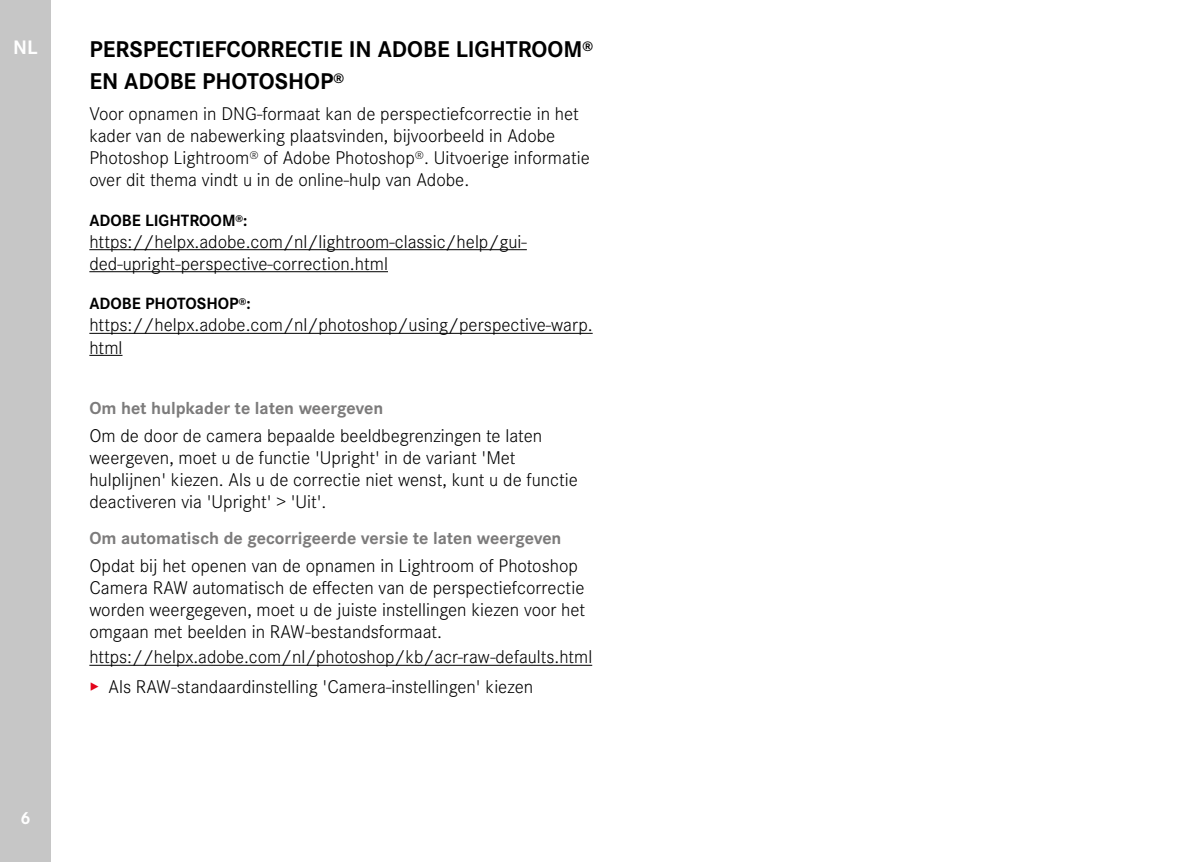
<style>
.page{position:relative;width:1200px;height:862px;background:#fff}
.page>*{position:absolute;margin:0;border:0;box-sizing:border-box;transform-origin:0 0}
.Heading____Heading_0{font:700 23.62px/31.5px "Corporate S";color:#000}
.t1{font:700 20.25px "Corporate S";color:#fff}
.Text____Body_Text{font:300 19.12px/22.1px "Corporate S";color:#000}
.Text____Um_zu_zum_XX{font:700 18px "Corporate S";color:#7c7b7b}
.t2{font:700 18px "Corporate S";color:#fff}
.Heading____Heading_0-2{font:700 16.88px "Corporate S";color:#000}
.s1{color:#e3051b}
</style>
<div class="page">
<div style="left:0;top:0;width:51px;height:861px;background:#c6c6c6"></div>
<hr style="left:89px;top:249px;width:437px;height:1px;background:#000">
<hr style="left:89px;top:271px;width:299px;height:1px;background:#000">
<hr style="left:89px;top:333px;width:503px;height:1px;background:#000">
<hr style="left:89px;top:354px;width:33px;height:1px;background:#000">
<hr style="left:89px;top:664px;width:503px;height:1px;background:#000">
<p class="t1" style="left:13px;top:32px;width:26px">NL</p>
<p class="t2" style="left:20px;top:802px;width:12px">6</p>
<p class="Heading____Heading_0" style="left:89px;top:31px;width:505px">PERSPECTIEFCORRECTIE IN ADOBE LIGHTROOM<sup>®<br></sup>EN ADOBE PHOTOSHOP<sup>®</sup></p>
<p class="Text____Body_Text" style="left:89px;top:102px;width:502px">Voor opnamen in DNG-formaat kan de perspectiefcorrectie in het kader van de nabewerking plaatsvinden, bijvoorbeeld in Adobe Photoshop Lightroom<sup>®</sup> of Adobe Photoshop<sup>®</sup>. Uitvoerige informatie over dit thema vindt u in de online-hulp van Adobe.</p>
<p class="Heading____Heading_0-2" style="left:89px;top:207px;width:159px">ADOBE LIGHTROOM<sup>®</sup>:</p>
<p class="Text____Body_Text" style="left:89px;top:229px;width:439px">https://helpx.adobe.com/nl/lightroom-classic/help/gui&shy;ded-upright-perspective-correction.html</p>
<p class="Heading____Heading_0-2" style="left:89px;top:290px;width:163px">ADOBE PHOTOSHOP<sup>®</sup>:</p>
<p class="Text____Body_Text" style="left:89px;top:313px;width:504px">https://helpx.adobe.com/nl/photoshop/using/perspective-warp. html</p>
<p class="Text____Um_zu_zum_XX" style="left:89px;top:393px;width:295px">Om het hulpkader te laten weergeven</p>
<p class="Text____Body_Text" style="left:89px;top:423px;width:490px">Om de door de camera bepaalde beeldbegrenzingen te laten weergeven, moet u de functie 'Upright' in de variant 'Met hulplijnen' kiezen. Als u de correctie niet wenst, kunt u de functie deactiveren via 'Upright' &gt; 'Uit'.</p>
<p class="Text____Um_zu_zum_XX" style="left:89px;top:523px;width:473px">Om automatisch de gecorrigeerde versie te laten weergeven</p>
<p class="Text____Body_Text" style="left:89px;top:553px;width:497px">Opdat bij het openen van de opnamen in Lightroom of Photoshop Camera RAW automatisch de effecten van de perspectiefcorrectie worden weergegeven, moet u de juiste instellingen kiezen voor het omgaan met beelden in RAW-bestandsformaat.</p>
<p class="Text____Body_Text" style="left:89px;top:644px;width:504px">https://helpx.adobe.com/nl/photoshop/kb/acr-raw-defaults.html</p>
<p class="Text____Body_Text" style="left:89px;top:674px;width:445px"><span class="s1">▸</span> Als RAW-standaardinstelling 'Camera-instellingen' kiezen</p>
</div>
